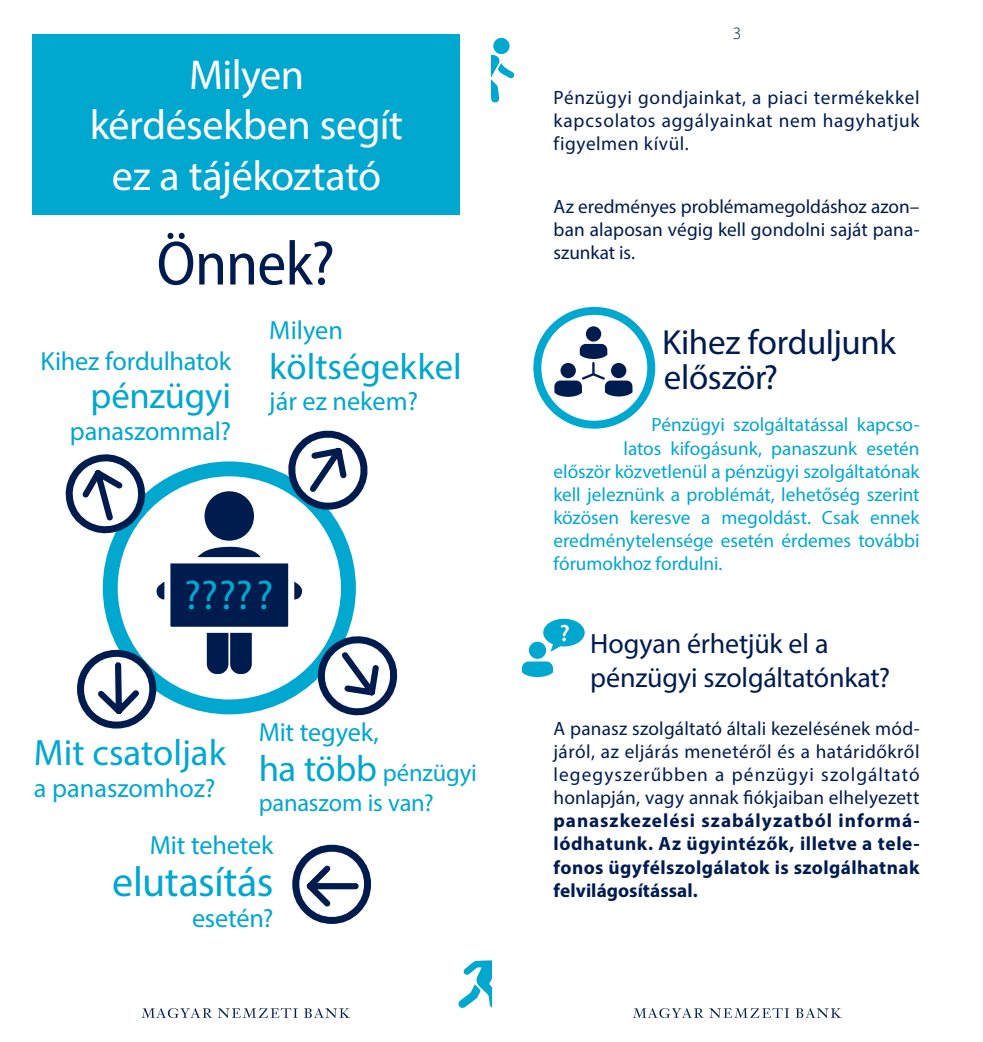
<style>
.page{position:relative;width:983px;height:1042px;background:#fff}
.page>*{position:absolute;margin:0;border:0;box-sizing:border-box;transform-origin:0 0}
.t1{font:semi-condensed 63px "Myriad Pro";letter-spacing:-.015em;color:#001c4e}
.t2{font:42px/50.4px "Myriad Pro";letter-spacing:-.01em;color:#fff;text-align:center}
.t3{font:42px "Myriad Pro";letter-spacing:-.01em;color:#00a7cf}
.t4{font:41.65px "Myriad Pro";color:#00a7cf}
.Paragraph_Style_1{font:36.75px "Myriad Pro";color:#00a7cf}
.t5{font:35px/35px "Myriad Pro";letter-spacing:-.01em;color:#001c4e}
.t6{font:28px/33.6px "Myriad Pro";letter-spacing:-.005em;color:#001c4e}
.Paragraph_Style_1-2{font:26.25px "Myriad Pro";letter-spacing:-.005em;color:#00a7cf}
.t7{font:24.5px/29.4px "Myriad Pro";letter-spacing:-.005em;color:#00a7cf}
.P_fekete{font:19.25px/23.1px "Myriad Pro";letter-spacing:.01em;color:#001c4e;text-align:justify}
.P_vilagos{font:19.25px "Myriad Pro";color:#00a7cf}
.t8{font:300 17.5px "Myriad Pro";color:#001c4e}
.s1{font-size:36.75px}
.s2{font-weight:700}
</style>
<div class="page">
<svg style="left:633px;top:1008px;width:208px;height:10px"></svg>
<div style="left:493px;top:38px;width:16px;height:16px;background:#00a7cf;border-radius:50%"></div>
<svg style="left:491px;top:55px;width:23px;height:48px"></svg>
<svg style="left:458px;top:960px;width:33px;height:48px"></svg>
<div style="left:103px;top:461px;width:253px;height:253px;border:15px solid #00a7cf;border-radius:50%"></div>
<div style="left:585px;top:326px;width:16px;height:16px;background:#001c4e;border-radius:50%"></div>
<svg style="left:554px;top:344px;width:78px;height:53px"></svg>
<div style="left:533px;top:307px;width:122px;height:122px;border:8px solid #00a7cf;border-radius:50%"></div>
<div style="left:32px;top:34px;width:427px;height:180px;background:#00a7cf"></div>
<svg style="left:65px;top:454px;width:86px;height:85px"></svg>
<svg style="left:282px;top:430px;width:86px;height:85px"></svg>
<svg style="left:77px;top:646px;width:83px;height:83px"></svg>
<svg style="left:312px;top:631px;width:86px;height:85px"></svg>
<svg style="left:292px;top:844px;width:79px;height:80px"></svg>
<svg style="left:207px;top:633px;width:45px;height:41px;background:#16305d"></svg>
<svg style="left:156px;top:582px;width:8px;height:18px"></svg>
<svg style="left:294px;top:581px;width:9px;height:19px"></svg>
<svg style="left:197px;top:546px;width:63px;height:11px"></svg>
<div style="left:204px;top:491px;width:50px;height:50px;background:#001c4e;border-radius:50%"></div>
<div style="left:170px;top:563px;width:118px;height:64px;background:#001c4e"></div>
<div style="left:528px;top:642px;width:18px;height:17px;background:#00a7cf;border-radius:50%"></div>
<svg style="left:522px;top:661px;width:31px;height:16px"></svg>
<svg style="left:543px;top:619px;width:41px;height:33px"></svg>
<svg style="left:141px;top:1008px;width:209px;height:10px"></svg>
<p class="t2" style="left:90px;top:49px;width:315px">Milyen kérdésekben segít ez a tájékoztató</p>
<p class="t1" style="left:157px;top:229px;width:180px">Önnek?</p>
<p class="Paragraph_Style_1-2" style="left:41px;top:344px;width:192px">Kihez fordulhatok</p>
<p class="Paragraph_Style_1" style="left:90px;top:373px;width:142px">pénzügyi</p>
<p class="Paragraph_Style_1-2" style="left:70px;top:414px;width:163px">panaszommal?</p>
<p class="Paragraph_Style_1-2" style="left:269px;top:313px;width:75px">Milyen</p>
<p class="Paragraph_Style_1" style="left:269px;top:344px;width:194px">költségekkel</p>
<p class="Paragraph_Style_1-2" style="left:269px;top:385px;width:150px">jár ez nekem?</p>
<h3 class="t4" style="left:184px;top:569px;width:91px">?????</h3>
<p class="Paragraph_Style_1-2" style="left:258px;top:716px;width:122px">Mit tegyek,</p>
<p class="t7" style="left:258px;top:758px;width:220px"><span class="s1">ha több</span> pénzügyi panaszom is van?</p>
<p class="Paragraph_Style_1-2" style="left:150px;top:829px;width:125px">Mit tehetek</p>
<p class="t3" style="left:112px;top:856px;width:162px">elutasítás</p>
<p class="Paragraph_Style_1-2" style="left:192px;top:902px;width:83px">esetén?</p>
<p class="Paragraph_Style_1" style="left:34px;top:730px;width:193px">Mit csatoljak</p>
<p class="Paragraph_Style_1-2" style="left:34px;top:772px;width:183px">a panaszomhoz?</p>
<p class="t8" style="left:732px;top:23px;width:10px">3</p>
<p class="P_fekete" style="left:553px;top:85px;width:367px">Pénzügyi gondjainkat, a piaci termékekkel kapcsolatos aggályainkat nem hagyhatjuk figyelmen kívül.</p>
<p class="P_fekete" style="left:553px;top:194px;width:367px">Az eredményes problémamegoldáshoz azon– ban alaposan végig kell gondolni saját pana&shy;szunkat is.</p>
<h1 class="t5" style="left:662px;top:324px;width:235px">Kihez forduljunk először?</h1>
<p class="P_vilagos" style="left:651px;top:413px;width:269px">Pénzügyi szolgáltatással kapcso-</p>
<p class="P_vilagos" style="left:623px;top:436px;width:297px">latos kifogásunk, panaszunk esetén</p>
<p class="P_vilagos" style="left:553px;top:459px;width:367px">először közvetlenül a pénzügyi szolgáltatónak</p>
<p class="P_vilagos" style="left:553px;top:482px;width:367px">kell jeleznünk a problémát, lehetőség szerint</p>
<p class="P_vilagos" style="left:553px;top:505px;width:367px">közösen keresve a megoldást. Csak ennek</p>
<p class="P_vilagos" style="left:553px;top:529px;width:367px">eredménytelensége esetén érdemes további</p>
<p class="P_vilagos" style="left:553px;top:552px;width:170px">fórumokhoz fordulni.</p>
<h2 class="t6" style="left:590px;top:627px;width:301px">Hogyan érhetjük el a pénzügyi szolgáltatónkat?</h2>
<p class="P_fekete" style="left:553px;top:716px;width:367px">A panasz szolgáltató általi kezelésének mód&shy;járól, az eljárás menetéről és a határidőkről legegyszerűbben a pénzügyi szolgáltató honlapján, vagy annak fiókjaiban elhelyezett <span class="s2">panaszkezelési szabályzatból informá&shy;lódhatunk. Az ügyintézők, illetve a tele&shy;fonos ügyfélszolgálatok is szolgálhatnak felvilágosítással.</span></p>
</div>
